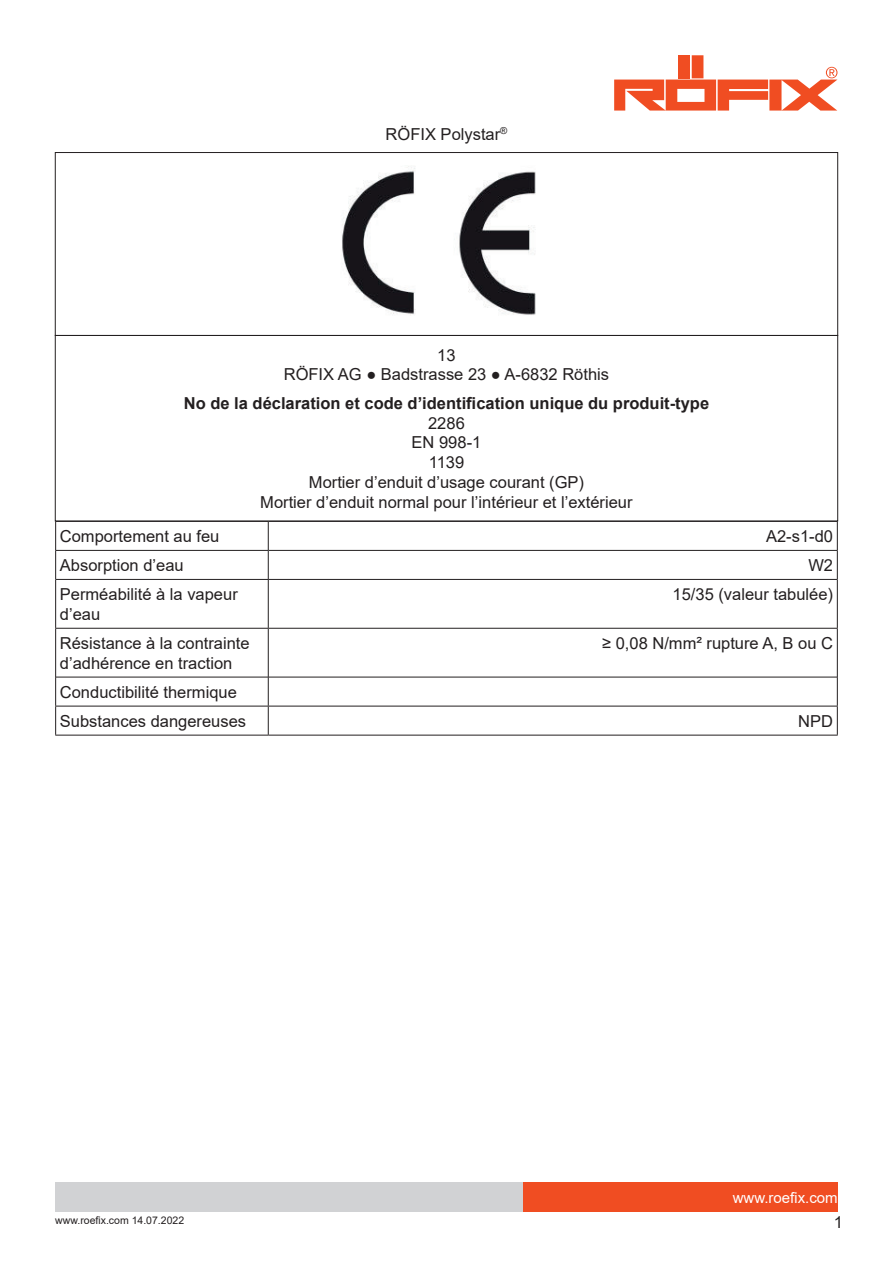
<style>
.page{position:relative;width:893px;height:1263px;background:#fff}
.page>*{position:absolute;margin:0;border:0;box-sizing:border-box;transform-origin:0 0}
.t1{font:16.5px/19.8px "Arial";color:#231f20}
.t2{font:700 16.5px "Arial";color:#231f20}
.t3{font:15px "Arial";color:#fff}
.t4{font:10.5px "Arial";color:#231f20}
</style>
<div class="page">
<div style="left:523px;top:1182px;width:315px;height:30px;background:#f04d22"></div>
<div style="left:55px;top:1182px;width:468px;height:30px;background:#d1d2d4"></div>
<div style="left:692px;top:55px;width:11px;height:23px;background:#f04d22"></div>
<div style="left:678px;top:55px;width:12px;height:23px;background:#f04d22"></div>
<svg style="left:614px;top:67px;width:223px;height:44px"></svg>
<img style="left:342px;top:166px;width:194px;height:149px">
<div style="left:55px;top:152px;width:783px;height:184px;border:1px solid #231f20"></div>
<div style="left:55px;top:335px;width:783px;height:186px;border:1px solid #231f20"></div>
<hr style="left:55px;top:521px;width:213px;height:1px;background:#231f20">
<hr style="left:268px;top:521px;width:570px;height:1px;background:#231f20">
<hr style="left:55px;top:550px;width:213px;height:1px;background:#231f20">
<svg style="left:55px;top:522px;width:1px;height:57px"></svg>
<hr style="left:268px;top:550px;width:570px;height:1px;background:#231f20">
<svg style="left:268px;top:522px;width:1px;height:57px"></svg>
<svg style="left:837px;top:522px;width:1px;height:57px"></svg>
<hr style="left:55px;top:579px;width:1px;height:49px;background:#231f20">
<hr style="left:268px;top:580px;width:1px;height:48px;background:#231f20">
<hr style="left:837px;top:579px;width:1px;height:49px;background:#231f20">
<hr style="left:55px;top:628px;width:213px;height:1px;background:#231f20">
<hr style="left:55px;top:629px;width:1px;height:48px;background:#231f20">
<hr style="left:268px;top:628px;width:570px;height:1px;background:#231f20">
<hr style="left:268px;top:629px;width:1px;height:48px;background:#231f20">
<hr style="left:837px;top:629px;width:1px;height:48px;background:#231f20">
<hr style="left:55px;top:706px;width:213px;height:1px;background:#231f20">
<svg style="left:55px;top:677px;width:1px;height:58px"></svg>
<hr style="left:268px;top:706px;width:570px;height:1px;background:#231f20">
<svg style="left:268px;top:678px;width:1px;height:57px"></svg>
<svg style="left:837px;top:677px;width:1px;height:58px"></svg>
<hr style="left:55px;top:735px;width:213px;height:1px;background:#231f20">
<hr style="left:268px;top:735px;width:570px;height:1px;background:#231f20">
<hr style="left:56px;top:579px;width:212px;height:1px;background:#231f20">
<hr style="left:268px;top:579px;width:569px;height:1px;background:#231f20">
<hr style="left:56px;top:677px;width:212px;height:1px;background:#231f20">
<hr style="left:268px;top:677px;width:569px;height:1px;background:#231f20">
<p class="t1" style="left:386px;top:124px;width:123px">RÖFIX Polystar<sup>®</sup></p>
<p class="t1" style="left:284px;top:345px;width:327px;text-align:center">13<br>RÖFIX AG ● Badstrasse 23 ● A-6832 Röthis</p>
<p class="t2" style="left:184px;top:391px;width:527px">No de la déclaration et code d’identification unique du produit-type</p>
<p class="t1" style="left:260px;top:413px;width:374px;text-align:center">2286<br>EN 998-1<br>1139<br>Mortier d’enduit d’usage courant (GP)<br>Mortier d’enduit normal pour l’intérieur et l’extérieur</p>
<p class="t1" style="left:60px;top:526px;width:161px">Comportement au feu</p>
<p class="t1" style="left:766px;top:526px;width:68px">A2-s1-d0</p>
<p class="t1" style="left:60px;top:555px;width:125px">Absorption d’eau</p>
<p class="t1" style="left:808px;top:555px;width:26px">W2</p>
<p class="t1" style="left:60px;top:584px;width:179px">Perméabilité à la vapeur d’eau</p>
<p class="t1" style="left:672px;top:584px;width:162px">15/35 (valeur tabulée)</p>
<p class="t1" style="left:60px;top:633px;width:191px">Résistance à la contrainte d’adhérence en traction</p>
<p class="t1" style="left:602px;top:633px;width:232px">≥ 0,08 N/mm² rupture A, B ou C</p>
<p class="t1" style="left:60px;top:677px;width:188px;line-height:29px">Conductibilité thermique<br>Substances dangereuses</p>
<p class="t1" style="left:798px;top:711px;width:36px">NPD</p>
<p class="t4" style="left:55px;top:1213px;width:130px">www.roefix.com 14.07.2022</p>
<p class="t3" style="left:733px;top:1187px;width:107px">www.roefix.com</p>
<p class="t1" style="left:834px;top:1212px;width:11px">1</p>
</div>
